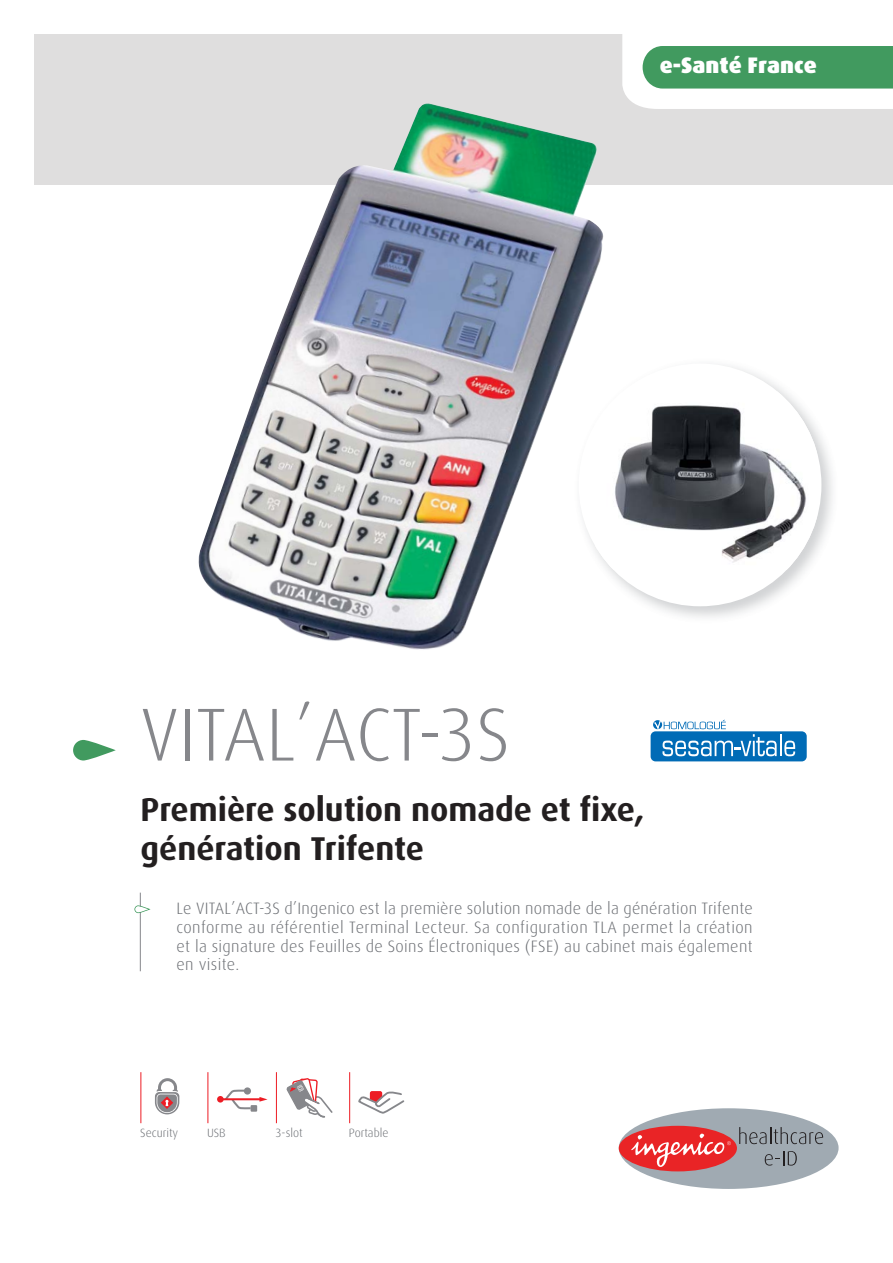
<style>
.page{position:relative;width:893px;height:1263px;background:#fff}
.page>*{position:absolute;margin:0;border:0;box-sizing:border-box;transform-origin:0 0}
.t1{font:300 75px "Dax";color:#86878b}
.t2{font:700 33px/39px "Dax";color:#231f20}
.t3{font:900 22.5px "Dax";color:#fff}
.t4{font:300 16.5px/18.8px "Dax";letter-spacing:.02em;color:#6a6d72;text-align:justify}
.t5{font:300 12px "Dax";color:#6a6d72}
</style>
<div class="page">
<div style="left:34px;top:34px;width:859px;height:150px;background:#dfdede"></div>
<svg style="left:622px;top:34px;width:271px;height:75px;background:#9ccaac"></svg>
<hr style="left:140px;top:893px;width:1px;height:78px;background:#86878b">
<svg style="left:73px;top:740px;width:43px;height:20px"></svg>
<div style="left:134px;top:905px;width:17px;height:8px;border:2px solid #419a5f;border-radius:4px"></div>
<hr style="left:349px;top:1072px;width:1px;height:51px;background:#ed1c24">
<svg style="left:358px;top:1091px;width:47px;height:22px"></svg>
<hr style="left:208px;top:1072px;width:1px;height:51px;background:#ed1c24">
<svg style="left:224px;top:1088px;width:29px;height:23px"></svg>
<div style="left:244px;top:1087px;width:7px;height:7px;background:#86878b;border-radius:50%"></div>
<div style="left:251px;top:1105px;width:6px;height:7px;background:#86878b"></div>
<hr style="left:220px;top:1098px;width:42px;height:2px;background:#ed1c24">
<div style="left:217px;top:1096px;width:7px;height:6px;background:#ed1c24;border-radius:50%"></div>
<svg style="left:259px;top:1097px;width:9px;height:5px"></svg>
<hr style="left:140px;top:1072px;width:1px;height:51px;background:#ed1c24">
<svg style="left:155px;top:1078px;width:25px;height:37px"></svg>
<hr style="left:276px;top:1072px;width:1px;height:51px;background:#ed1c24">
<svg style="left:286px;top:1078px;width:46px;height:39px"></svg>
<img style="left:608px;top:365px;width:225px;height:252px">
<div style="left:579px;top:364px;width:242px;height:242px;background:#fff;border-radius:50%"></div>
<img style="left:608px;top:391px;width:209px;height:178px">
<img style="left:188px;top:103px;width:420px;height:547px">
<div style="left:619px;top:1108px;width:220px;height:81px;background:#a0aab2;border-radius:50%"></div>
<div style="left:619px;top:1126px;width:118px;height:45px;background:#e92426;border-radius:50%"></div>
<svg style="left:630px;top:1133px;width:101px;height:34px"></svg>
<svg style="left:739px;top:1127px;width:84px;height:17px"></svg>
<svg style="left:765px;top:1151px;width:32px;height:14px"></svg>
<div style="left:651px;top:731px;width:156px;height:30px;background:#006bb6;border-radius:5px"></div>
<hr style="left:780px;top:734px;width:2px;height:22px;background:#fff">
<svg style="left:784px;top:741px;width:11px;height:15px"></svg>
<svg style="left:653px;top:720px;width:124px;height:36px"></svg>
<h3 class="t3" style="left:660px;top:52px;width:159px">e-Santé France</h3>
<h1 class="t1" style="left:140px;top:702px;width:372px">VITAL’ACT-3S</h1>
<h2 class="t2" style="left:141px;top:792px;width:505px">Première solution nomade et fixe, génération Trifente</h2>
<p class="t4" style="left:176px;top:900px;width:578px">Le VITAL’ACT-3S d’Ingenico est la première solution nomade de la génération Trifente conforme au référentiel Terminal Lecteur. Sa configuration TLA permet la création et la signature des Feuilles de Soins Électroniques (FSE) au cabinet mais également en visite.</p>
<p class="t5" style="left:140px;top:1128px;width:39px">Security</p>
<p class="t5" style="left:207px;top:1128px;width:20px">USB</p>
<p class="t5" style="left:276px;top:1128px;width:29px">3-slot</p>
<p class="t5" style="left:349px;top:1128px;width:41px">Portable</p>
</div>
